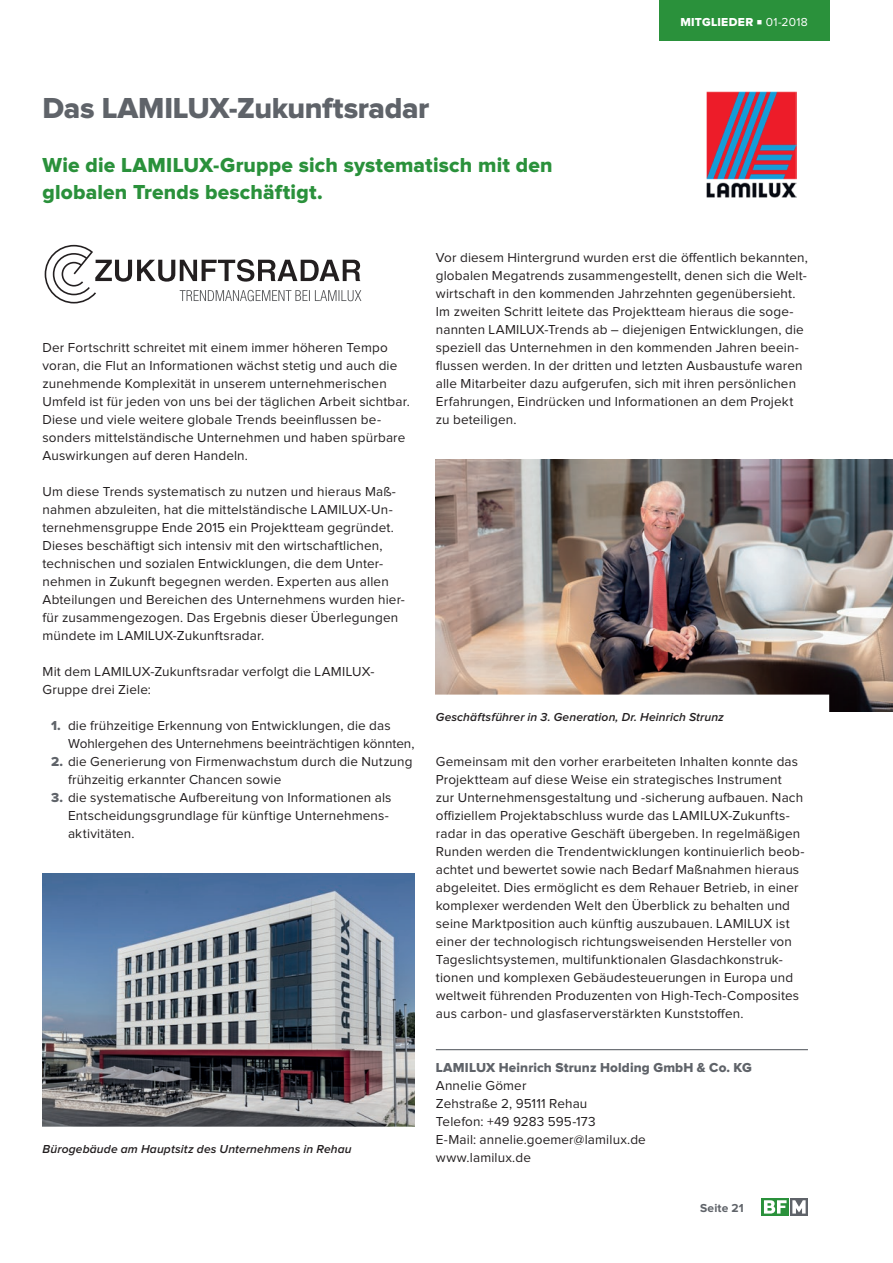
<style>
.page{position:relative;width:893px;height:1263px;background:#fff}
.page>*{position:absolute;margin:0;border:0;box-sizing:border-box;transform-origin:0 0}
.t1{font:30px "Proxima Nova Extrabld";letter-spacing:-.015em;color:#5f6369}
.t2{font:21px/27px "Proxima Nova Extrabld";letter-spacing:.01em;color:#2a913b}
.t3{font:13.5px/18px "Proxima Nova";letter-spacing:.01em;color:#231f20}
.t4{font:13.5px "Proxima Nova Extrabld";letter-spacing:.01em;color:#5f6369}
.t5{font:italic 600 12px "Proxima Nova";letter-spacing:.01em;color:#231f20}
.t6{font:12px "Proxima Nova Extrabld";letter-spacing:.03em;color:#fff}
.t7{font:700 12px "Proxima Nova";letter-spacing:.01em;color:#5f6369}
.s1{font-family:"Minion Pro";font-size:15px}
.s2{font-family:"Proxima Nova"}
.s3{font-family:"Proxima Nova Extrabld";color:#5f6369}
</style>
<div class="page">
<div style="left:659px;top:0;width:170px;height:41px;background:#2a913b"></div>
<img style="left:707px;top:92px;width:89px;height:106px">
<img style="left:43px;top:874px;width:372px;height:253px">
<img style="left:436px;top:460px;width:457px;height:252px">
<svg style="left:45px;top:245px;width:316px;height:58px"></svg>
<hr style="left:436px;top:1049px;width:372px;height:1px;background:#5f6369">
<div style="left:415px;top:695px;width:414px;height:22px;background:#fff"></div>
<div style="left:790px;top:1198px;width:18px;height:18px;background:#5f6369"></div>
<div style="left:762px;top:1198px;width:27px;height:18px;background:#2a913b"></div>
<svg style="left:764px;top:1200px;width:42px;height:13px"></svg>
<h1 class="t1" style="left:43px;top:94px;width:388px">Das LAMILUX-Zukunftsradar</h1>
<h2 class="t2" style="left:43px;top:152px;width:512px">Wie die LAMILUX-Gruppe sich systematisch mit den globalen Trends beschäftigt.</h2>
<p class="t6" style="left:680px;top:16px;width:129px">MITGLIEDER <span class="s1">■</span> <span class="s2">01-2018</span></p>
<p class="t3" style="left:43px;top:339px;width:369px">Der Fortschritt schreitet mit einem immer höheren Tempo voran, die Flut an Informationen wächst stetig und auch die zunehmende Komplexität in unserem unternehmerischen Umfeld ist für jeden von uns bei der täglichen Arbeit sichtbar.<br>Diese und viele weitere globale Trends beeinflussen be&shy;sonders mittelständische Unternehmen und haben spürbare Auswirkungen auf deren Handeln.</p>
<p class="t3" style="left:43px;top:483px;width:364px">Um diese Trends systematisch zu nutzen und hieraus Maß&shy;nahmen abzuleiten, hat die mittelständische LAMILUX-Un&shy;ternehmensgruppe Ende 2015 ein Projektteam gegründet.<br>Dieses beschäftigt sich intensiv mit den wirtschaftlichen, technischen und sozialen Entwicklungen, die dem Unter&shy;nehmen in Zukunft begegnen werden. Experten aus allen Abteilungen und Bereichen des Unternehmens wurden hier&shy;für zusammengezogen. Das Ergebnis dieser Überlegungen mündete im LAMILUX-Zukunftsradar.</p>
<p class="t3" style="left:43px;top:663px;width:333px">Mit dem LAMILUX-Zukunftsradar verfolgt die LAMILUX-<br>Gruppe drei Ziele:</p>
<p class="t3" style="left:68px;top:717px;width:348px;text-indent:-17px"><span class="s3">1.</span> die frühzeitige Erkennung von Entwicklungen, die das<br>Wohlergehen des Unternehmens beeinträchtigen könnten,</p>
<p class="t3" style="left:68px;top:753px;width:346px;text-indent:-17px"><span class="s3">2.</span> die Generierung von Firmenwachstum durch die Nutzung frühzeitig erkannter Chancen sowie</p>
<p class="t3" style="left:68px;top:789px;width:325px;text-indent:-17px"><span class="s3">3.</span> die systematische Aufbereitung von Informationen als<br>Entscheidungsgrundlage für künftige Unternehmens&shy;aktivitäten.</p>
<p class="t5" style="left:43px;top:1144px;width:311px">Bürogebäude am Hauptsitz des Unternehmens in Rehau</p>
<p class="t3" style="left:436px;top:249px;width:374px">Vor diesem Hintergrund wurden erst die öffentlich bekannten, globalen Megatrends zusammengestellt, denen sich die Welt&shy;wirtschaft in den kommenden Jahrzehnten gegenübersieht.<br>Im zweiten Schritt leitete das Projektteam hieraus die soge&shy;nannten LAMILUX-Trends ab – diejenigen Entwicklungen, die speziell das Unternehmen in den kommenden Jahren beein&shy;flussen werden. In der dritten und letzten Ausbaustufe waren alle Mitarbeiter dazu aufgerufen, sich mit ihren persönlichen Erfahrungen, Eindrücken und Informationen an dem Projekt zu beteiligen.</p>
<p class="t5" style="left:436px;top:712px;width:290px">Geschäftsführer in 3. Generation, Dr. Heinrich Strunz</p>
<p class="t3" style="left:436px;top:753px;width:370px">Gemeinsam mit den vorher erarbeiteten Inhalten konnte das Projektteam auf diese Weise ein strategisches Instrument<br>zur Unternehmensgestaltung und -sicherung aufbauen. Nach offiziellem Projektabschluss wurde das LAMILUX-Zukunfts&shy;radar in das operative Geschäft übergeben. In regelmäßigen Runden werden die Trendentwicklungen kontinuierlich beob&shy;achtet und bewertet sowie nach Bedarf Maßnahmen hieraus abgeleitet. Dies ermöglicht es dem Rehauer Betrieb, in einer komplexer werdenden Welt den Überblick zu behalten und seine Marktposition auch künftig auszubauen. LAMILUX ist einer der technologisch richtungsweisenden Hersteller von Tageslichtsystemen, multifunktionalen Glasdachkonstruk&shy;tionen und komplexen Gebäudesteuerungen in Europa und weltweit führenden Produzenten von High-Tech-Composites aus carbon- und glasfaserverstärkten Kunststoffen.</p>
<p class="t4" style="left:436px;top:1061px;width:317px">LAMILUX Heinrich Strunz Holding GmbH &amp; Co. KG</p>
<p class="t3" style="left:436px;top:1077px;width:212px">Annelie Gömer<br>Zehstraße 2, 95111 Rehau<br>Telefon: +49 9283 595-173<br>E-Mail: annelie.goemer@lamilux.de www.lamilux.de</p>
<p class="t7" style="left:700px;top:1202px;width:45px">Seite 21</p>
</div>
